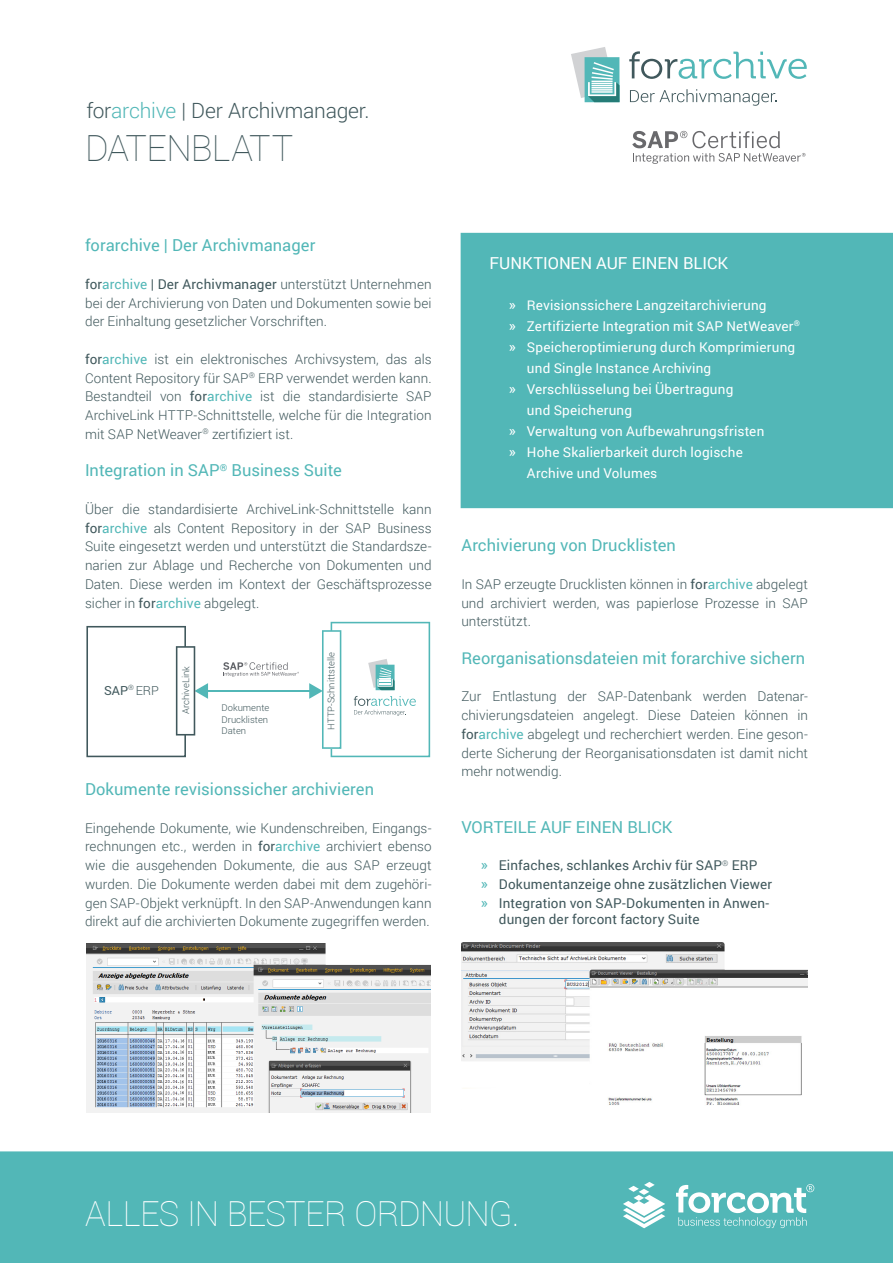
<style>
.page{position:relative;width:893px;height:1263px;background:#fff}
.page>*{position:absolute;margin:0;border:0;box-sizing:border-box;transform-origin:0 0}
.fc_Titel_H1{font:100 36px "Roboto";letter-spacing:-.025em;color:#40585c}
.fc_Claim{font:100 34.5px "Roboto";letter-spacing:-.025em;color:#fff}
.fc_Titel_H2{font:300 21px "Roboto";letter-spacing:-.01em;color:#40585c}
.fc_U2{font:16.5px "Roboto";letter-spacing:.005em;color:#52b7b7}
.fc_U2_INFOBOX{font:16.5px "Roboto";color:#fff}
.fc_U2_INFO_GRAU{font:16.5px "Roboto";color:#52b7b7}
.fc_Fließtext{font:300 13.5px/18.8px "Roboto";letter-spacing:.005em;color:#40585c;text-align:justify}
.t1{font:13.5px/21px "Roboto";letter-spacing:.015em;color:#fff}
.t2{font:13.5px/16.2px "Roboto";letter-spacing:.015em;color:#40585c}
.t3{font:12.6px "Roboto";color:#40585c}
.t4{font:300 9.45px/11.2px "Roboto";color:#40585c}
.s1{color:#52b7b7}
.s2{font-weight:400}
.s3{font-weight:400;color:#52b7b7}
.s4{font-weight:300}
.s5{font-size:15px}
.s6{font-size:15px;color:#52b7b7}
</style>
<div class="page">
<div style="left:0;top:1151px;width:893px;height:112px;background:#52b7b7"></div>
<svg style="left:676px;top:1184px;width:138px;height:44px"></svg>
<svg style="left:623px;top:1182px;width:42px;height:46px"></svg>
<div style="left:461px;top:233px;width:432px;height:275px;background:#52b7b7"></div>
<svg style="left:571px;top:47px;width:48px;height:55px"></svg>
<svg style="left:629px;top:51px;width:178px;height:28px"></svg>
<svg style="left:630px;top:89px;width:147px;height:17px"></svg>
<img style="left:86px;top:943px;width:345px;height:169px">
<svg style="left:632px;top:131px;width:173px;height:33px"></svg>
<hr style="left:206px;top:690px;width:105px;height:2px;background:#52b7b7">
<svg style="left:86px;top:626px;width:122px;height:131px"></svg>
<svg style="left:223px;top:662px;width:76px;height:15px"></svg>
<svg style="left:309px;top:622px;width:121px;height:135px"></svg>
<img style="left:461px;top:942px;width:347px;height:163px">
<p class="fc_Titel_H2" style="left:86px;top:96px;width:285px">for<span class="s1">archive</span> | Der Archivmanager.</p>
<p class="fc_Titel_H1" style="left:85px;top:123px;width:209px">DATENBLATT</p>
<p class="fc_U2" style="left:85px;top:234px;width:232px">forarchive | Der Archivmanager</p>
<p class="fc_Fließtext" style="left:85px;top:274px;width:348px"><span class="s2">for</span><span class="s3">archive</span> <span class="s2">| Der Archivmanager</span> unterstützt Unternehmen bei der Archivierung von Daten und Dokumenten sowie bei der Einhaltung gesetzlicher Vorschriften.</p>
<p class="fc_Fließtext" style="left:85px;top:349px;width:348px"><span class="s2">for</span><span class="s3">archive</span> ist ein elektronisches Archivsystem, das als Content Repository für SAP<sup>®</sup> ERP verwendet werden kann.<br>Bestandteil von <span class="s2">for</span><span class="s3">archive</span> ist die standardisierte SAP ArchiveLink HTTP-Schnittstelle, welche für die Integration mit SAP NetWeaver<sup>®</sup> zertifiziert ist.</p>
<p class="fc_U2" style="left:85px;top:459px;width:258px">Integration in SAP<sup>®</sup> Business Suite</p>
<p class="fc_Fließtext" style="left:85px;top:499px;width:348px">Über die standardisierte ArchiveLink-Schnittstelle kann <span class="s2">for</span><span class="s3">archive</span> als Content Repository in der SAP Business Suite eingesetzt werden und unterstützt die Standardsze&shy;narien zur Ablage und Recherche von Dokumenten und Daten. Diese werden im Kontext der Geschäftsprozesse sicher in <span class="s2">for</span><span class="s3">archive</span> abgelegt.</p>
<p class="t3" style="left:104px;top:681px;width:56px">SAP<sup>®</sup> <span class="s4">ERP</span></p>
<p class="t4" style="left:180px;top:714px;width:49px;rotate:-90deg">ArchiveLink</p>
<p class="t4" style="left:222px;top:702px;width:49px">Dokumente<br>Drucklisten<br>Daten</p>
<p class="t4" style="left:325px;top:730px;width:79px;rotate:-90deg">HTTP-Schnittstelle</p>
<p class="fc_U2_INFOBOX" style="left:489px;top:252px;width:240px">FUNKTIONEN AUF EINEN BLICK</p>
<p class="t1" style="left:509px;top:294px;width:259px"><span class="s5">»</span> Revisionssichere Langzeitarchivierung</p>
<p class="t1" style="left:509px;top:315px;width:293px"><span class="s5">»</span> Zertifizierte Integration mit SAP NetWeaver<sup>®</sup></p>
<p class="t1" style="left:527px;top:336px;width:270px;text-indent:-18px"><span class="s5">»</span> Speicheroptimierung durch Komprimierung und Single Instance Archiving</p>
<p class="t1" style="left:527px;top:378px;width:208px;text-indent:-18px"><span class="s5">»</span> Verschlüsselung bei Übertragung und Speicherung</p>
<p class="t1" style="left:509px;top:420px;width:257px"><span class="s5">»</span> Verwaltung von Aufbewahrungsfristen</p>
<p class="t1" style="left:527px;top:441px;width:218px;text-indent:-18px"><span class="s5">»</span> Hohe Skalierbarkeit durch logische<br>Archive und Volumes</p>
<p class="fc_U2" style="left:461px;top:534px;width:216px">Archivierung von Drucklisten</p>
<p class="fc_Fließtext" style="left:461px;top:574px;width:348px">In SAP erzeugte Drucklisten können in <span class="s2">for</span><span class="s3">archive</span> abgelegt und archiviert werden, was papierlose Prozesse in SAP unterstützt.</p>
<p class="fc_U2" style="left:461px;top:646px;width:345px">Reorganisationsdateien mit forarchive sichern</p>
<p class="fc_Fließtext" style="left:461px;top:687px;width:348px">Zur Entlastung der SAP-Datenbank werden Datenar&shy;chivierungsdateien angelegt. Diese Dateien können in <span class="s2">for</span><span class="s3">archive</span> abgelegt und recherchiert werden. Eine geson&shy;derte Sicherung der Reorganisationsdaten ist damit nicht mehr notwendig.</p>
<p class="fc_U2" style="left:85px;top:778px;width:291px">Dokumente revisionssicher archivieren</p>
<p class="fc_Fließtext" style="left:85px;top:818px;width:348px">Eingehende Dokumente, wie Kundenschreiben, Eingangs&shy;rechnungen etc., werden in <span class="s2">for</span><span class="s3">archive</span> archiviert ebenso wie die ausgehenden Dokumente, die aus SAP erzeugt wurden. Die Dokumente werden dabei mit dem zugehöri&shy;gen SAP-Objekt verknüpft. In den SAP-Anwendungen kann direkt auf die archivierten Dokumente zugegriffen werden.</p>
<p class="fc_U2_INFO_GRAU" style="left:461px;top:815px;width:213px">VORTEILE AUF EINEN BLICK</p>
<p class="t2" style="left:481px;top:857px;width:278px"><span class="s6">»</span> Einfaches, schlankes Archiv für SAP<sup>®</sup> ERP</p>
<p class="t2" style="left:481px;top:875px;width:293px"><span class="s6">»</span> Dokumentanzeige ohne zusätzlichen Viewer</p>
<p class="t2" style="left:499px;top:894px;width:272px;text-indent:-18px"><span class="s6">»</span> Integration von SAP-Dokumenten in Anwen&shy;dungen der forcont factory Suite</p>
<p class="fc_Claim" style="left:85px;top:1190px;width:436px">ALLES IN BESTER ORDNUNG.</p>
</div>
